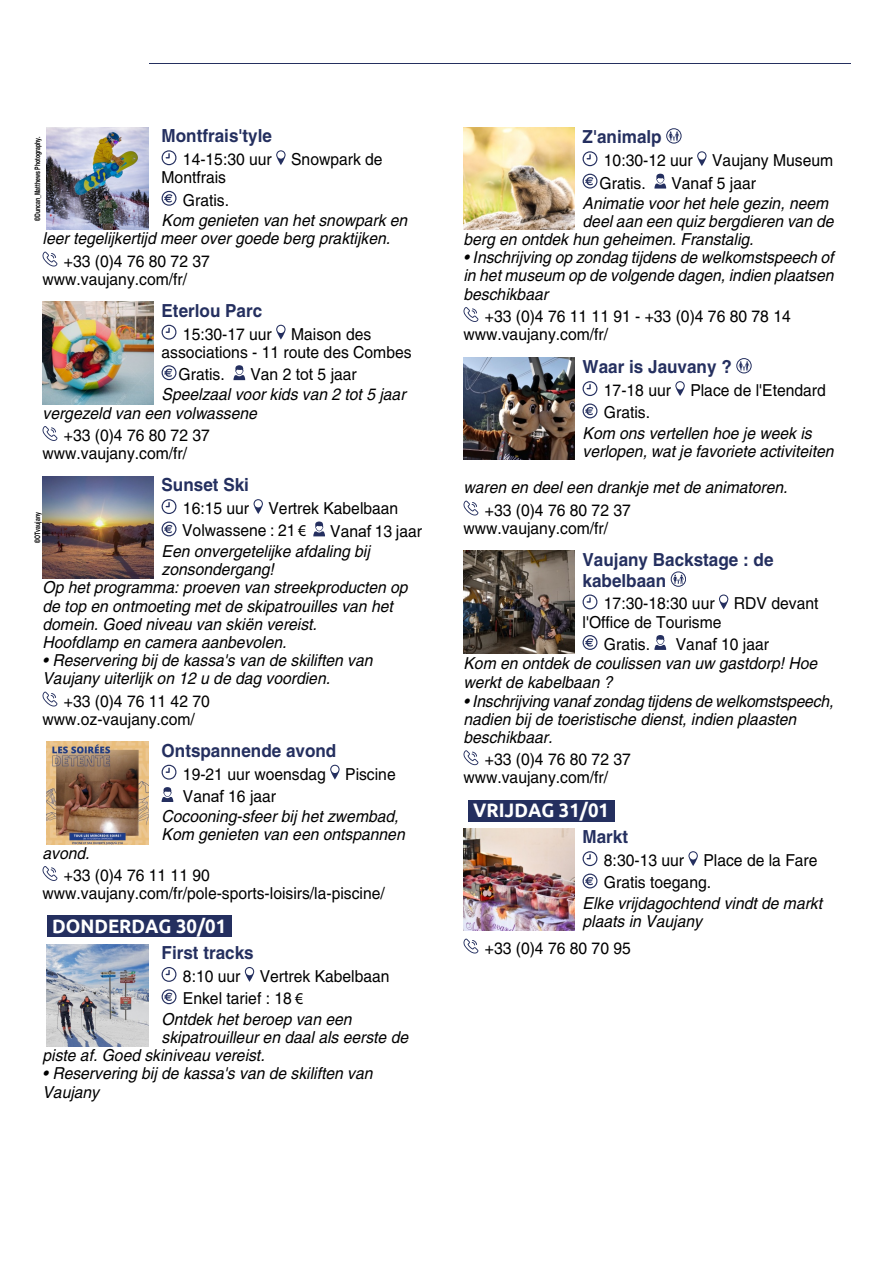
<style>
.page{position:relative;width:893px;height:1263px;background:#fff}
.page>*{position:absolute;margin:0;border:0;box-sizing:border-box;transform-origin:0 0}
.t1{font:700 19.5px "Ubuntu";color:#fff;scale:.95 1}
.t2{font:700 18px/20.9px "Helvetica";color:#242f5f;scale:.95 1}
.t3{font:italic 16.5px/18.1px "Helvetica";color:#000;scale:.95 1}
.t4{font:16.5px/18.1px "Helvetica";color:#000;scale:.95 1}
.t5{font:700 7.5px "Helvetica";color:#000;scale:.69 1}
.s1{font-style:normal}
.s2{font-family:"Arial";font-style:normal}
.s3{font-family:"Myriad Pro"}
.s4{font-family:"Arial"}
</style>
<div class="page">
<img style="left:47px;top:128px;width:102px;height:102px">
<svg style="left:162px;top:150px;width:14px;height:15px"></svg>
<svg style="left:276px;top:150px;width:10px;height:15px"></svg>
<svg style="left:162px;top:191px;width:14px;height:15px"></svg>
<svg style="left:43px;top:252px;width:14px;height:15px"></svg>
<img style="left:43px;top:302px;width:110px;height:102px">
<svg style="left:162px;top:325px;width:14px;height:15px"></svg>
<svg style="left:276px;top:325px;width:10px;height:15px"></svg>
<svg style="left:162px;top:365px;width:14px;height:15px"></svg>
<svg style="left:233px;top:365px;width:12px;height:15px"></svg>
<svg style="left:43px;top:426px;width:14px;height:15px"></svg>
<img style="left:43px;top:476px;width:110px;height:102px">
<svg style="left:162px;top:499px;width:14px;height:15px"></svg>
<svg style="left:254px;top:499px;width:9px;height:15px"></svg>
<svg style="left:162px;top:521px;width:14px;height:15px"></svg>
<svg style="left:313px;top:521px;width:12px;height:15px"></svg>
<svg style="left:43px;top:692px;width:14px;height:14px"></svg>
<img style="left:47px;top:742px;width:102px;height:102px">
<svg style="left:162px;top:765px;width:14px;height:15px"></svg>
<svg style="left:330px;top:765px;width:10px;height:15px"></svg>
<svg style="left:162px;top:787px;width:11px;height:15px"></svg>
<svg style="left:43px;top:866px;width:14px;height:15px"></svg>
<div style="left:47px;top:916px;width:185px;height:21px;background:#242f5f"></div>
<img style="left:47px;top:944px;width:102px;height:102px">
<svg style="left:162px;top:967px;width:14px;height:15px"></svg>
<svg style="left:245px;top:967px;width:9px;height:15px"></svg>
<svg style="left:162px;top:989px;width:14px;height:15px"></svg>
<img style="left:463px;top:128px;width:111px;height:102px">
<div style="left:666px;top:128px;width:15px;height:15px;border:1px solid #242f5f;border-radius:50%"></div>
<svg style="left:668px;top:131px;width:11px;height:10px"></svg>
<svg style="left:583px;top:151px;width:14px;height:15px"></svg>
<svg style="left:697px;top:151px;width:9px;height:15px"></svg>
<svg style="left:583px;top:174px;width:14px;height:15px"></svg>
<svg style="left:654px;top:174px;width:12px;height:15px"></svg>
<svg style="left:463px;top:307px;width:15px;height:15px"></svg>
<img style="left:463px;top:357px;width:111px;height:102px">
<div style="left:736px;top:358px;width:15px;height:15px;border:1px solid #242f5f;border-radius:50%"></div>
<svg style="left:738px;top:361px;width:11px;height:10px"></svg>
<svg style="left:583px;top:381px;width:14px;height:15px"></svg>
<svg style="left:675px;top:381px;width:10px;height:15px"></svg>
<svg style="left:583px;top:403px;width:14px;height:15px"></svg>
<svg style="left:463px;top:501px;width:15px;height:14px"></svg>
<img style="left:463px;top:551px;width:111px;height:102px">
<div style="left:671px;top:572px;width:15px;height:14px;border:1px solid #242f5f;border-radius:50%"></div>
<svg style="left:673px;top:575px;width:11px;height:9px"></svg>
<svg style="left:583px;top:594px;width:14px;height:15px"></svg>
<svg style="left:719px;top:594px;width:9px;height:15px"></svg>
<svg style="left:583px;top:635px;width:14px;height:15px"></svg>
<svg style="left:654px;top:635px;width:12px;height:15px"></svg>
<svg style="left:463px;top:750px;width:15px;height:15px"></svg>
<div style="left:468px;top:800px;width:146px;height:21px;background:#242f5f"></div>
<img style="left:463px;top:828px;width:111px;height:102px">
<svg style="left:583px;top:851px;width:14px;height:15px"></svg>
<svg style="left:688px;top:851px;width:10px;height:15px"></svg>
<svg style="left:583px;top:873px;width:14px;height:15px"></svg>
<svg style="left:463px;top:939px;width:15px;height:14px"></svg>
<p class="t5" style="left:34px;top:221px;width:124px;rotate:-90deg">©Duncan_Matthews Photography.</p>
<p class="t2" style="left:162px;top:127px;width:118px">Montfrais'tyle</p>
<p class="t4" style="left:162px;top:152px;width:234px;text-indent:21px">14-15:30 uur Snowpark de<br>Montfrais</p>
<p class="t4" style="left:183px;top:192px;width:50px">Gratis.</p>
<p class="t3" style="left:43px;top:212px;width:385px;text-indent:119px">Kom genieten van het snowpark en leer tegelijkertijd meer over goede berg praktijken.</p>
<p class="t4" style="left:43px;top:253px;width:178px;text-indent:21px">+33 (0)4 76 80 72 37 www.vaujany.com/fr/</p>
<p class="t2" style="left:162px;top:301px;width:108px">Eterlou Parc</p>
<p class="t4" style="left:162px;top:326px;width:265px;text-indent:21px">15:30-17 uur Maison des associations - 11 route des Combes</p>
<p class="t4" style="left:179px;top:367px;width:50px">Gratis.</p>
<p class="t3" style="left:162px;top:366px;width:258px;line-height:20.1px;text-indent:89px"><span class="s1">Van 2</span> <span class="s2">tot</span> <span class="s1">5 jaar<br></span>Speelzaal voor kids van 2 tot 5 jaar</p>
<p class="t3" style="left:43px;top:405px;width:227px">vergezeld van een volwassene</p>
<p class="t4" style="left:43px;top:427px;width:178px;text-indent:21px">+33 (0)4 76 80 72 37 www.vaujany.com/fr/</p>
<p class="t2" style="left:162px;top:476px;width:94px">Sunset Ski</p>
<p class="t4" style="left:182px;top:498px;width:229px;line-height:22.4px">16:15 uur Vertrek Kabelbaan<br>Volwassene : 21 <span class="s3">€</span></p>
<p class="t5" style="left:34px;top:543px;width:46px;rotate:-90deg">©OTvaujany</p>
<p class="t3" style="left:162px;top:522px;width:276px;line-height:20.4px;text-indent:169px"><span class="s1">Van</span><span class="s2">af</span> <span class="s1">13 jaar<br></span>Een onvergetelijke afdaling bij</p>
<p class="t3" style="left:43px;top:562px;width:386px;text-indent:119px">zonsondergang!<br>Op het programma: proeven van streekproducten op de top en ontmoeting met de skipatrouilles van het domein. Goed niveau van skiën vereist.<br>Hoofdlamp en camera aanbevolen.</p>
<p class="t3" style="left:43px;top:652px;width:349px">• Reservering bij de kassa's van de skiliften van<br>Vaujany uiterlijk on 12 u de dag voordien.</p>
<p class="t4" style="left:43px;top:693px;width:178px;text-indent:21px">+33 (0)4 76 11 42 70 www.oz-vaujany.com/</p>
<p class="t2" style="left:162px;top:741px;width:186px">Ontspannende avond</p>
<p class="t4" style="left:183px;top:764px;width:225px;line-height:22.4px">19-21 uur woensdag Piscine<br>Van<span class="s4">af</span> 16 jaar</p>
<p class="t3" style="left:162px;top:809px;width:257px">Cocooning-sfeer bij het zwembad,<br>Kom genieten van een ontspannen</p>
<p class="t3" style="left:43px;top:845px;width:51px">avond.</p>
<p class="t4" style="left:43px;top:867px;width:362px;text-indent:21px">+33 (0)4 76 11 11 90 www.vaujany.com/fr/pole-sports-loisirs/la-piscine/</p>
<p class="t1" style="left:52px;top:918px;width:185px">DONDERDAG 30/01</p>
<p class="t2" style="left:162px;top:944px;width:99px">First tracks</p>
<p class="t4" style="left:183px;top:966px;width:219px;line-height:22.4px">8:10 uur Vertrek Kabelbaan<br>Enkel tarief : 18 <span class="s3">€</span></p>
<p class="t3" style="left:162px;top:1011px;width:201px">Ontdek het beroep van een</p>
<p class="t3" style="left:162px;top:1029px;width:261px">skipatrouilleur en daal als eerste de</p>
<p class="t3" style="left:43px;top:1047px;width:235px">piste af. Goed skiniveau vereist.</p>
<p class="t3" style="left:43px;top:1066px;width:349px">• Reservering bij de kassa's van de skiliften van<br>Vaujany</p>
<p class="t2" style="left:583px;top:128px;width:85px">Z'animalp</p>
<p class="t4" style="left:600px;top:150px;width:247px;line-height:22.4px">10:30-12 uur Vaujany Museum<br>Gratis.</p>
<p class="t3" style="left:583px;top:174px;width:260px;line-height:20.2px;text-indent:89px"><span class="s1">Van</span><span class="s2">af</span> <span class="s1">5 jaar<br></span>Animatie voor het hele gezin, neem</p>
<p class="t3" style="left:463px;top:213px;width:391px;text-indent:119px">deel aan een quiz bergdieren van de berg en ontdek hun geheimen. Franstalig.</p>
<p class="t3" style="left:463px;top:250px;width:391px;text-align:justify">• Inschrijving op zondag tijdens de welkomstspeech of in het museum op de volgende dagen, indien plaatsen beschikbaar</p>
<p class="t4" style="left:463px;top:308px;width:346px;text-indent:21px">+33 (0)4 76 11 11 91 - +33 (0)4 76 80 78 14 www.vaujany.com/fr/</p>
<p class="t2" style="left:583px;top:358px;width:159px">Waar is Jauvany ?</p>
<p class="t4" style="left:604px;top:380px;width:235px;line-height:22.4px">17-18 uur Place de l'Etendard<br>Gratis.</p>
<p class="t3" style="left:583px;top:425px;width:266px">Kom ons vertellen hoe je week is verlopen, wat je favoriete activiteiten</p>
<p class="t3" style="left:463px;top:479px;width:343px">waren en deel een drankje met de animatoren.</p>
<p class="t4" style="left:463px;top:502px;width:178px;text-indent:21px">+33 (0)4 76 80 72 37 www.vaujany.com/fr/</p>
<p class="t2" style="left:583px;top:550px;width:203px">Vaujany Backstage : de kabelbaan</p>
<p class="t4" style="left:583px;top:596px;width:250px;text-indent:21px">17:30-18:30 uur RDV devant l'Office de Tourisme</p>
<p class="t4" style="left:604px;top:636px;width:50px">Gratis.</p>
<p class="t3" style="left:463px;top:636px;width:374px;line-height:19px;text-indent:212px"><span class="s1">Van</span><span class="s2">af</span> <span class="s1">10 jaar<br></span>Kom en ontdek de coulissen van uw gastdorp! Hoe werkt de kabelbaan ?</p>
<p class="t3" style="left:463px;top:693px;width:391px">• Inschrijving vanaf zondag tijdens de welkomstspeech, nadien bij de toeristische dienst, indien plaasten beschikbaar.</p>
<p class="t4" style="left:463px;top:751px;width:178px;text-indent:21px">+33 (0)4 76 80 72 37 www.vaujany.com/fr/</p>
<p class="t1" style="left:473px;top:802px;width:145px">VRIJDAG 31/01</p>
<p class="t2" style="left:583px;top:828px;width:50px">Markt</p>
<p class="t4" style="left:604px;top:850px;width:226px;line-height:22.4px">8:30-13 uur Place de la Fare<br>Gratis toegang.</p>
<p class="t3" style="left:583px;top:895px;width:254px">Elke vrijdagochtend vindt de markt plaats in Vaujany</p>
<p class="t4" style="left:485px;top:940px;width:155px">+33 (0)4 76 80 70 95</p>
</div>
